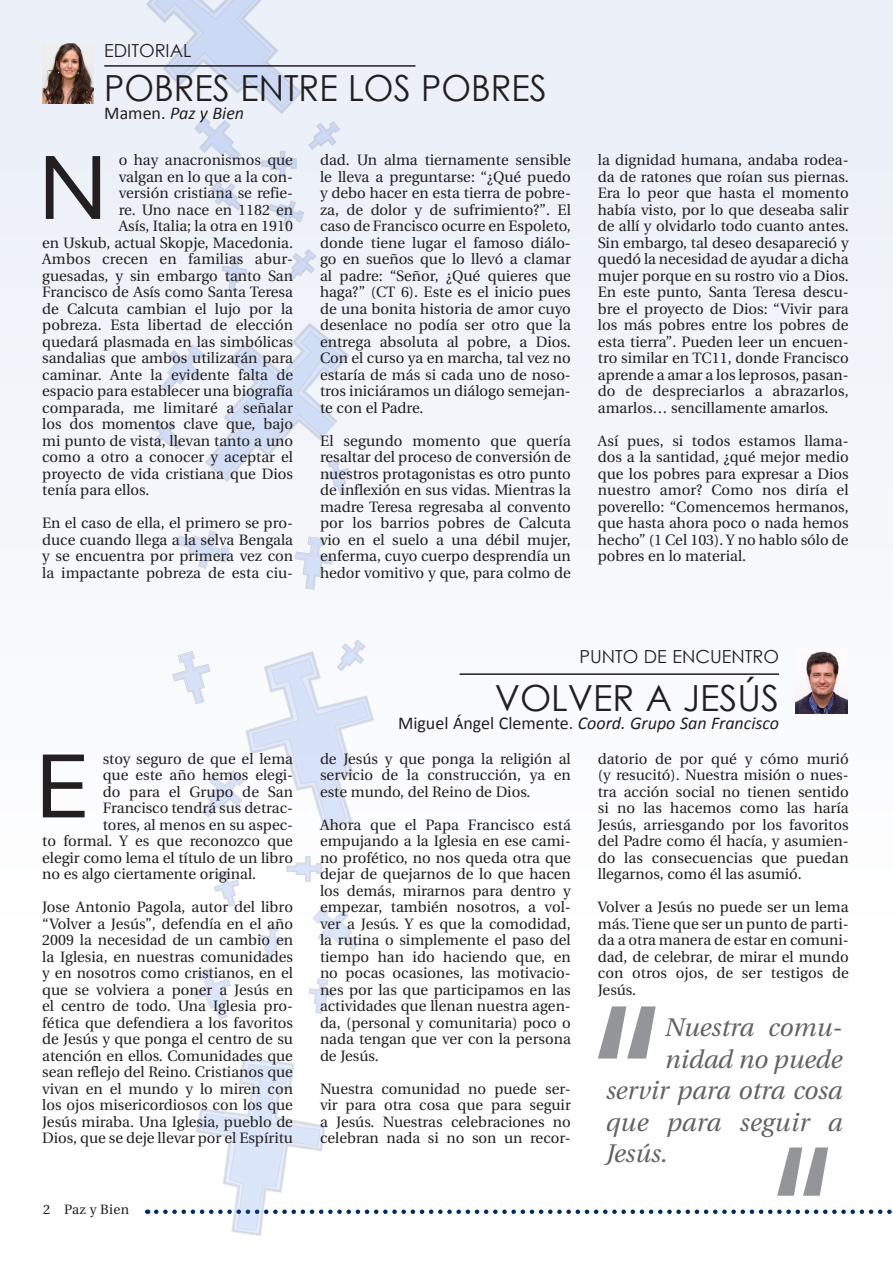
<style>
.page{position:relative;width:893px;height:1263px;background:#f4f7fb}
.page>*{position:absolute;margin:0;border:0;box-sizing:border-box;transform-origin:0 0}
.t1{font:90px "Sansation";color:#231f20}
.t2{font:36px "Century Gothic";color:#231f20;scale:.95 1}
.t3{font:36px "Century Gothic";color:#231f20}
.t4{font:italic 25.5px "Utopia";color:#636366}
.t5{font:italic 18px "Calibri";color:#231f20}
.t6{font:18px "Century Gothic";color:#231f20}
.t7{font:15px/16.5px "Utopia";color:#231f20;text-align:justify}
.t8{font:13.5px "Utopia";letter-spacing:.025em;color:#231f20}
.s1{font-style:normal}
</style>
<div class="page">
<svg style="left:221px;top:256px;width:26px;height:36px"></svg>
<svg style="left:287px;top:249px;width:29px;height:32px"></svg>
<svg style="left:150px;top:323px;width:200px;height:172px"></svg>
<svg style="left:172px;top:639px;width:202px;height:192px"></svg>
<svg style="left:295px;top:536px;width:38px;height:54px"></svg>
<svg style="left:145px;top:0;width:196px;height:226px"></svg>
<svg style="left:176px;top:530px;width:54px;height:39px"></svg>
<hr style="left:460px;top:673px;width:319px;height:2px;background:#231f20">
<img style="left:796px;top:651px;width:52px;height:62px">
<hr style="left:104px;top:65px;width:311px;height:2px;background:#231f20">
<img style="left:42px;top:44px;width:51px;height:59px">
<div style="left:156px;top:856px;width:737px;height:382px;background:#fff"></div>
<p class="t6" style="left:104px;top:38px;width:40px">EDITOR</p>
<p class="t6" style="left:166px;top:38px;width:27px">IAL</p>
<h2 class="t2" style="left:104px;top:63px;width:465px">POBRES ENTRE LOS POBRES</h2>
<p class="t5" style="left:104px;top:101px;width:141px"><span class="s1">Mamen.</span> Paz y Bien</p>
<p class="t7" style="left:119px;top:152px;width:176px">o hay anacronismos que</p>
<p class="t7" style="left:119px;top:169px;width:176px">valgan en lo que a la con-</p>
<p class="t7" style="left:119px;top:185px;width:176px">versión cristiana se refie-</p>
<p class="t7" style="left:119px;top:202px;width:176px">re. Uno nace en 1182 en</p>
<p class="t7" style="left:119px;top:218px;width:176px">Asís, Italia; la otra en 1910</p>
<p class="t7" style="left:42px;top:235px;width:252px">en Uskub, actual Skopje, Macedonia.</p>
<p class="t7" style="left:42px;top:251px;width:252px">Ambos crecen en familias abur-</p>
<p class="t7" style="left:42px;top:268px;width:252px">guesadas, y sin embargo tanto San</p>
<p class="t7" style="left:42px;top:284px;width:252px">Francisco de Asís como Santa Teresa</p>
<p class="t7" style="left:42px;top:301px;width:252px">de Calcuta cambian el lujo por la</p>
<p class="t7" style="left:42px;top:317px;width:252px">pobreza. Esta libertad de elección</p>
<p class="t7" style="left:42px;top:334px;width:252px">quedará plasmada en las simbólicas</p>
<p class="t7" style="left:42px;top:350px;width:252px">sandalias que ambos utilizarán para</p>
<p class="t7" style="left:42px;top:367px;width:252px">caminar. Ante la evidente falta de</p>
<p class="t7" style="left:42px;top:383px;width:252px">espacio para establecer una biografía</p>
<p class="t7" style="left:42px;top:400px;width:252px">comparada, me limitaré a señalar</p>
<p class="t7" style="left:42px;top:416px;width:252px">los dos momentos clave que, bajo</p>
<p class="t7" style="left:42px;top:433px;width:252px">mi punto de vista, llevan tanto a uno</p>
<p class="t7" style="left:42px;top:449px;width:252px">como a otro a conocer y aceptar el</p>
<p class="t7" style="left:42px;top:466px;width:252px">proyecto de vida cristiana que Dios</p>
<p class="t7" style="left:42px;top:482px;width:109px">tenía para ellos.</p>
<p class="t7" style="left:42px;top:515px;width:252px">En el caso de ella, el primero se pro&shy;duce cuando llega a la selva Bengala y se encuentra por primera vez con la impactante pobreza de esta ciu-</p>
<h1 class="t1" style="left:38px;top:137px;width:71px">N</h1>
<p class="t7" style="left:320px;top:152px;width:252px">dad. Un alma tiernamente sensible le lleva a preguntarse: “¿Qué puedo y debo hacer en esta tierra de pobre&shy;za, de dolor y de sufrimiento?”. El caso de Francisco ocurre en Espoleto, donde tiene lugar el famoso diálo&shy;go en sueños que lo llevó a clamar al padre: “Señor, ¿Qué quieres que haga?” (CT 6). Este es el inicio pues de una bonita historia de amor cuyo desenlace no podía ser otro que la entrega absoluta al pobre, a Dios.<br>Con el curso ya en marcha, tal vez no estaría de más si cada uno de noso&shy;tros iniciáramos un diálogo semejan&shy;te con el Padre.</p>
<p class="t7" style="left:320px;top:433px;width:252px">El segundo momento que quería resaltar del proceso de conversión de nuestros protagonistas es otro punto de inflexión en sus vidas. Mientras la madre Teresa regresaba al convento por los barrios pobres de Calcuta vio en el suelo a una débil mujer, enferma, cuyo cuerpo desprendía un hedor vomitivo y que, para colmo de</p>
<p class="t7" style="left:598px;top:152px;width:252px">la dignidad humana, andaba rodea&shy;da de ratones que roían sus piernas.<br>Era lo peor que hasta el momento había visto, por lo que deseaba salir de allí y olvidarlo todo cuanto antes.<br>Sin embargo, tal deseo desapareció y quedó la necesidad de ayudar a dicha mujer porque en su rostro vio a Dios.<br>En este punto, Santa Teresa descu&shy;bre el proyecto de Dios: “Vivir para los más pobres entre los pobres de esta tierra”. Pueden leer un encuen&shy;tro similar en TC11, donde Francisco aprende a amar a los leprosos, pasan&shy;do de despreciarlos a abrazarlos, amarlos… sencillamente amarlos.</p>
<p class="t7" style="left:598px;top:433px;width:252px">Así pues, si todos estamos llama&shy;dos a la santidad, ¿qué mejor medio que los pobres para expresar a Dios nuestro amor? Como nos diría el poverello: “Comencemos hermanos, que hasta ahora poco o nada hemos hecho” (1 Cel 103). Y no hablo sólo de pobres en lo material.</p>
<p class="t6" style="left:579px;top:644px;width:201px">PUNTO DE ENCUENTRO</p>
<p class="t7" style="left:103px;top:751px;width:192px">stoy seguro de que el lema</p>
<p class="t7" style="left:103px;top:767px;width:192px">que este año hemos elegi-</p>
<p class="t7" style="left:103px;top:784px;width:192px">do para el Grupo de San</p>
<p class="t7" style="left:103px;top:800px;width:192px">Francisco tendrá sus detrac-</p>
<p class="t7" style="left:103px;top:817px;width:192px">tores, al menos en su aspec-</p>
<p class="t7" style="left:42px;top:833px;width:252px">to formal. Y es que reconozco que</p>
<p class="t7" style="left:42px;top:850px;width:252px">elegir como lema el título de un libro</p>
<p class="t7" style="left:42px;top:866px;width:215px">no es algo ciertamente original.</p>
<p class="t7" style="left:42px;top:899px;width:252px">Jose Antonio Pagola, autor del libro “Volver a Jesús”, defendía en el año 2009 la necesidad de un cambio en la Iglesia, en nuestras comunidades y en nosotros como cristianos, en el que se volviera a poner a Jesús en el centro de todo. Una Iglesia pro&shy;fética que defendiera a los favoritos de Jesús y que ponga el centro de su atención en ellos. Comunidades que sean reflejo del Reino. Cristianos que vivan en el mundo y lo miren con los ojos misericordiosos con los que Jesús miraba. Una Iglesia, pueblo de Dios, que se deje llevar por el Espíritu</p>
<h1 class="t1" style="left:35px;top:736px;width:56px">E</h1>
<p class="t8" style="left:43px;top:1202px;width:87px">2 Paz y Bien</p>
<h2 class="t3" style="left:495px;top:673px;width:96px">VOLVER</h2>
<h2 class="t3" style="left:645px;top:673px;width:135px">A JESÚS</h2>
<p class="t5" style="left:398px;top:711px;width:383px"><span class="s1">Miguel Ángel Clemente.</span> Coord. Grupo San Francisco</p>
<p class="t7" style="left:320px;top:751px;width:252px">de Jesús y que ponga la religión al servicio de la construcción, ya en este mundo, del Reino de Dios.</p>
<p class="t7" style="left:320px;top:817px;width:252px">Ahora que el Papa Francisco está empujando a la Iglesia en ese cami&shy;no profético, no nos queda otra que dejar de quejarnos de lo que hacen los demás, mirarnos para dentro y empezar, también nosotros, a vol&shy;ver a Jesús. Y es que la comodidad, la rutina o simplemente el paso del tiempo han ido haciendo que, en no pocas ocasiones, las motivacio&shy;nes por las que participamos en las actividades que llenan nuestra agen&shy;da, (personal y comunitaria) poco o nada tengan que ver con la persona de Jesús.</p>
<p class="t7" style="left:320px;top:1081px;width:252px">Nuestra comunidad no puede ser&shy;vir para otra cosa que para seguir a Jesús. Nuestras celebraciones no celebran nada si no son un recor-</p>
<p class="t7" style="left:598px;top:751px;width:252px">datorio de por qué y cómo murió (y resucitó). Nuestra misión o nues&shy;tra acción social no tienen sentido si no las hacemos como las haría Jesús, arriesgando por los favoritos del Padre como él hacía, y asumien&shy;do las consecuencias que puedan llegarnos, como él las asumió.</p>
<p class="t7" style="left:598px;top:899px;width:252px">Volver a Jesús no puede ser un lema más. Tiene que ser un punto de parti&shy;da a otra manera de estar en comuni&shy;dad, de celebrar, de mirar el mundo con otros ojos, de ser testigos de Jesús.</p>
<h3 class="t4" style="left:664px;top:1014px;width:179px">Nuestra comu-</h3>
<h3 class="t4" style="left:664px;top:1045px;width:179px">nidad no puede</h3>
<h3 class="t4" style="left:605px;top:1077px;width:238px">servir para otra cosa</h3>
<h3 class="t4" style="left:605px;top:1108px;width:238px">que para seguir a</h3>
<h3 class="t4" style="left:605px;top:1140px;width:63px">Jesús.</h3>
</div>
